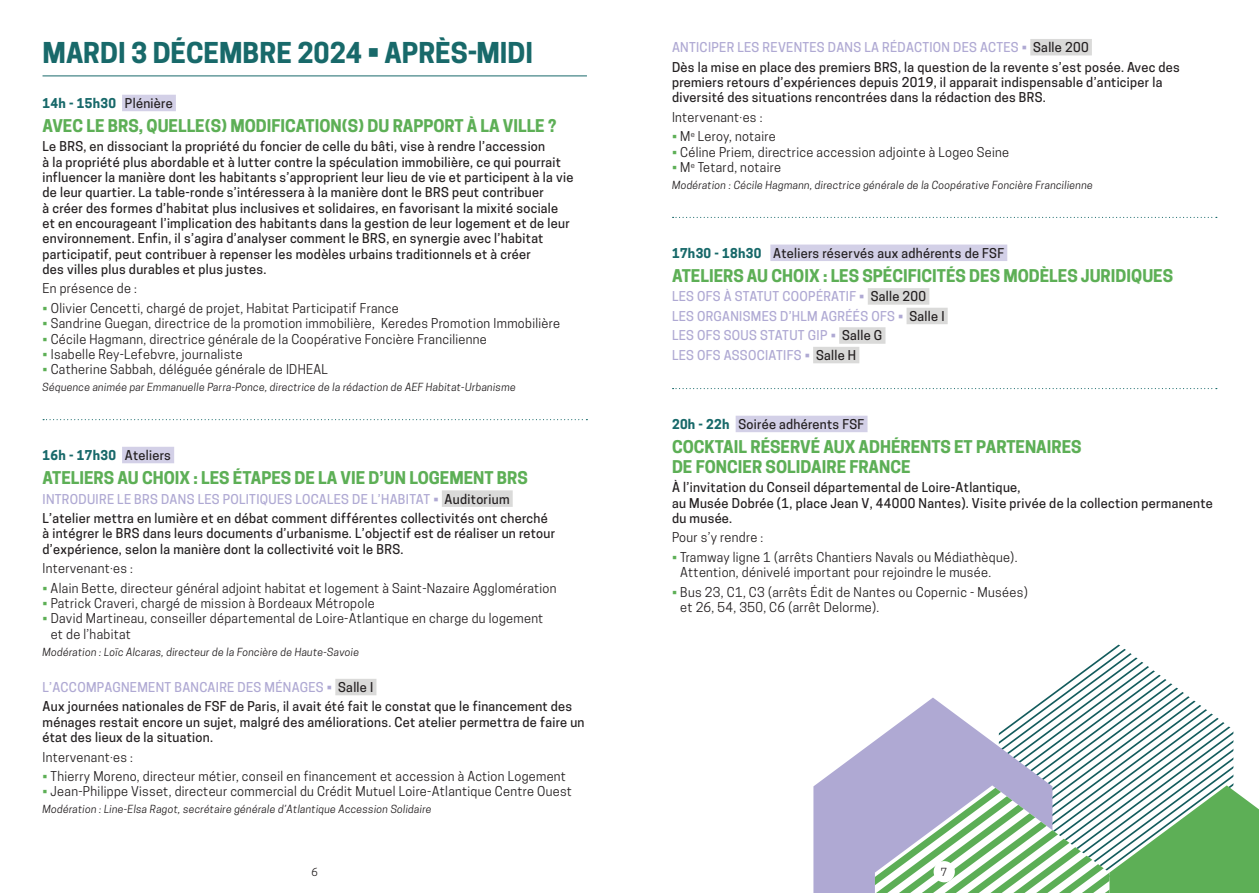
<style>
.page{position:relative;width:1259px;height:893px;background:#fff}
.page>*{position:absolute;margin:0;border:0;box-sizing:border-box;transform-origin:0 0}
.t1{font:700 27px "Cooper Hewitt";color:#18696a}
.t2{font:700 16.5px/19.8px "Cooper Hewitt";color:#5daf56}
.t3{font:500 12.75px/15.3px "Cooper Hewitt";letter-spacing:.025em;color:#231f20}
.t4{font:12.75px/15.3px "Cooper Hewitt";letter-spacing:.025em;color:#231f20}
.t5{font:500 12.75px/19.5px "Cooper Hewitt";letter-spacing:.025em;color:#afa9d3}
.t6{font:700 12.75px "Cooper Hewitt";letter-spacing:.025em;color:#18696a}
.t7{font:italic 10.5px "Cooper Hewitt";letter-spacing:.025em;color:#231f20}
.t8{font:10.5px "Cooper Hewitt";color:#231f20}
.s1{font-weight:500;color:#231f20}
.s2{color:#5daf56}
.s3{color:#afa9d3}
.s4{font-weight:700;color:#18696a}
.s5{color:#231f20}
</style>
<div class="page">
<hr style="left:43px;top:76px;width:544px;height:1px;background:#18696a">
<div style="left:122px;top:95px;width:54px;height:16px;background:#d3d0e7"></div>
<svg style="left:43px;top:419px;width:544px;height:1px"></svg>
<div style="left:122px;top:447px;width:52px;height:16px;background:#d3d0e7"></div>
<div style="left:442px;top:490px;width:71px;height:17px;background:#dadad9"></div>
<div style="left:335px;top:679px;width:41px;height:16px;background:#dadad9"></div>
<div style="left:1030px;top:39px;width:62px;height:16px;background:#dadad9"></div>
<svg style="left:672px;top:217px;width:545px;height:1px"></svg>
<div style="left:770px;top:245px;width:237px;height:16px;background:#d3d0e7"></div>
<div style="left:868px;top:288px;width:61px;height:17px;background:#dadad9"></div>
<div style="left:906px;top:308px;width:41px;height:16px;background:#dadad9"></div>
<div style="left:839px;top:327px;width:46px;height:17px;background:#dadad9"></div>
<div style="left:813px;top:347px;width:46px;height:16px;background:#dadad9"></div>
<svg style="left:672px;top:388px;width:545px;height:1px"></svg>
<div style="left:735px;top:416px;width:132px;height:16px;background:#d3d0e7"></div>
<svg style="left:813px;top:741px;width:62px;height:152px;background:#bbb6da"></svg>
<svg style="left:875px;top:644px;width:384px;height:249px"></svg>
<div style="left:933px;top:861px;width:22px;height:21px;background:#fff;border-radius:50%"></div>
<h1 class="t1" style="left:43px;top:37px;width:492px">MARDI 3 DÉCEMBRE 2024 • APRÈS-MIDI</h1>
<p class="t6" style="left:43px;top:95px;width:132px">14h - 15h30 <span class="s1">Plénière</span></p>
<p class="t2" style="left:43px;top:116px;width:515px">AVEC LE BRS, QUELLE(S) MODIFICATION(S) DU RAPPORT À LA VILLE ?</p>
<p class="t3" style="left:43px;top:139px;width:532px">Le BRS, en dissociant la propriété du foncier de celle du bâti, vise à rendre l’accession<br>à la propriété plus abordable et à lutter contre la spéculation immobilière, ce qui pourrait influencer la manière dont les habitants s’approprient leur lieu de vie et participent à la vie de leur quartier. La table-ronde s’intéressera à la manière dont le BRS peut contribuer<br>à créer des formes d’habitat plus inclusives et solidaires, en favorisant la mixité sociale et en encourageant l’implication des habitants dans la gestion de leur logement et de leur environnement. Enfin, il s’agira d’analyser comment le BRS, en synergie avec l’habitat participatif, peut contribuer à repenser les modèles urbains traditionnels et à créer<br>des villes plus durables et plus justes.</p>
<p class="t4" style="left:43px;top:281px;width:96px">En présence de :</p>
<p class="t4" style="left:43px;top:301px;width:358px"><span class="s2">•</span> Olivier Cencetti, chargé de projet, Habitat Participatif France</p>
<p class="t4" style="left:43px;top:316px;width:519px"><span class="s2">•</span> Sandrine Guegan, directrice de la promotion immobilière, Keredes Promotion Immobilière</p>
<p class="t4" style="left:43px;top:331px;width:446px"><span class="s2">•</span> Cécile Hagmann, directrice générale de la Coopérative Foncière Francilienne</p>
<p class="t4" style="left:43px;top:346px;width:202px"><span class="s2">•</span> Isabelle Rey-Lefebvre, journaliste</p>
<p class="t4" style="left:43px;top:362px;width:287px"><span class="s2">•</span> Catherine Sabbah, déléguée générale de IDHEAL</p>
<p class="t7" style="left:43px;top:381px;width:475px">Séquence animée par Emmanuelle Parra-Ponce, directrice de la rédaction de AEF Habitat-Urbanisme</p>
<p class="t6" style="left:43px;top:448px;width:130px">16h - 17h30 <span class="s1">Ateliers</span></p>
<p class="t2" style="left:43px;top:468px;width:487px">ATELIERS AU CHOIX : LES ÉTAPES DE LA VIE D’UN LOGEMENT BRS</p>
<p class="t3" style="left:43px;top:489px;width:507px;line-height:19.5px"><span class="s3">INTRODUIRE LE BRS DANS LES POLITIQUES LOCALES DE L’HABITAT •</span> Auditorium<br>L’atelier mettra en lumière et en débat comment différentes collectivités ont cherché</p>
<p class="t3" style="left:43px;top:526px;width:514px">à intégrer le BRS dans leurs documents d’urbanisme. L’objectif est de réaliser un retour d’expérience, selon la manière dont la collectivité voit le BRS.</p>
<p class="t4" style="left:43px;top:561px;width:92px">Intervenant·es :</p>
<p class="t4" style="left:43px;top:580px;width:515px"><span class="s2">•</span> Alain Bette, directeur général adjoint habitat et logement à Saint-Nazaire Agglomération</p>
<p class="t4" style="left:43px;top:596px;width:334px"><span class="s2">•</span> Patrick Craveri, chargé de mission à Bordeaux Métropole</p>
<p class="t4" style="left:51px;top:611px;width:494px;text-indent:-8px"><span class="s2">•</span> David Martineau, conseiller départemental de Loire-Atlantique en charge du logement et de l’habitat</p>
<p class="t7" style="left:43px;top:645px;width:318px">Modération : Loïc Alcaras, directeur de la Foncière de Haute-Savoie</p>
<p class="t3" style="left:43px;top:677px;width:531px;line-height:19.5px"><span class="s3">L’ACCOMPAGNEMENT BANCAIRE DES MÉNAGES •</span> Salle I<br>Aux journées nationales de FSF de Paris, il avait été fait le constat que le financement des</p>
<p class="t3" style="left:43px;top:714px;width:543px">ménages restait encore un sujet, malgré des améliorations. Cet atelier permettra de faire un état des lieux de la situation.</p>
<p class="t4" style="left:43px;top:749px;width:92px">Intervenant·es :</p>
<p class="t4" style="left:43px;top:769px;width:525px"><span class="s2">•</span> Thierry Moreno, directeur métier, conseil en financement et accession à Action Logement</p>
<p class="t4" style="left:43px;top:784px;width:531px"><span class="s2">•</span> Jean-Philippe Visset, directeur commercial du Crédit Mutuel Loire-Atlantique Centre Ouest</p>
<p class="t7" style="left:43px;top:803px;width:390px">Modération : Line-Elsa Ragot, secrétaire générale d’Atlantique Accession Solidaire</p>
<p class="t3" style="left:672px;top:38px;width:509px;line-height:19.5px"><span class="s3">ANTICIPER LES REVENTES DANS LA RÉDACTION DES ACTES •</span> Salle 200<br>Dès la mise en place des premiers BRS, la question de la revente s’est posée. Avec des</p>
<p class="t3" style="left:672px;top:75px;width:492px">premiers retours d’expériences depuis 2019, il apparait indispensable d’anticiper la diversité des situations rencontrées dans la rédaction des BRS.</p>
<p class="t4" style="left:672px;top:109px;width:92px">Intervenant·es :</p>
<p class="t4" style="left:672px;top:129px;width:105px"><span class="s2">•</span> M<sup>e</sup> Leroy, notaire</p>
<p class="t4" style="left:672px;top:144px;width:339px"><span class="s2">•</span> Céline Priem, directrice accession adjointe à Logeo Seine</p>
<p class="t4" style="left:672px;top:160px;width:110px"><span class="s2">•</span> M<sup>e</sup> Tetard, notaire</p>
<p class="t7" style="left:672px;top:179px;width:422px">Modération : Cécile Hagmann, directrice générale de la Coopérative Foncière Francilienne</p>
<p class="t3" style="left:672px;top:245px;width:333px"><span class="s4">17h30 - 18h30</span> Ateliers réservés aux adhérents de FSF</p>
<p class="t2" style="left:672px;top:266px;width:502px">ATELIERS AU CHOIX : LES SPÉCIFICITÉS DES MODÈLES JURIDIQUES</p>
<p class="t5" style="left:672px;top:287px;width:274px">LES OFS À STATUT COOPÉRATIF • <span class="s5">Salle 200<br></span>LES ORGANISMES D’HLM AGRÉÉS OFS • <span class="s5">Salle I </span>LES OFS SOUS STATUT GIP • <span class="s5">Salle G<br></span>LES OFS ASSOCIATIFS • <span class="s5">Salle H</span></p>
<p class="t3" style="left:672px;top:416px;width:194px"><span class="s4">20h - 22h</span> Soirée adhérents FSF</p>
<p class="t2" style="left:672px;top:437px;width:411px">COCKTAIL RÉSERVÉ AUX ADHÉRENTS ET PARTENAIRES<br>DE FONCIER SOLIDAIRE FRANCE</p>
<p class="t3" style="left:672px;top:480px;width:542px">À l’invitation du Conseil départemental de Loire-Atlantique,<br>au Musée Dobrée (1, place Jean V, 44000 Nantes). Visite privée de la collection permanente du musée.</p>
<p class="t4" style="left:672px;top:530px;width:93px">Pour s’y rendre :</p>
<p class="t4" style="left:680px;top:549px;width:339px;text-indent:-8px"><span class="s2">•</span> Tramway ligne 1 (arrêts Chantiers Navals ou Médiathèque).<br>Attention, dénivelé important pour rejoindre le musée.</p>
<p class="t4" style="left:680px;top:584px;width:349px;text-indent:-8px"><span class="s2">•</span> Bus 23, C1, C3 (arrêts Édit de Nantes ou Copernic - Musées) et 26, 54, 350, C6 (arrêt Delorme).</p>
<p class="t8" style="left:311px;top:865px;width:8px">6</p>
<p class="t8" style="left:941px;top:865px;width:8px">7</p>
</div>
